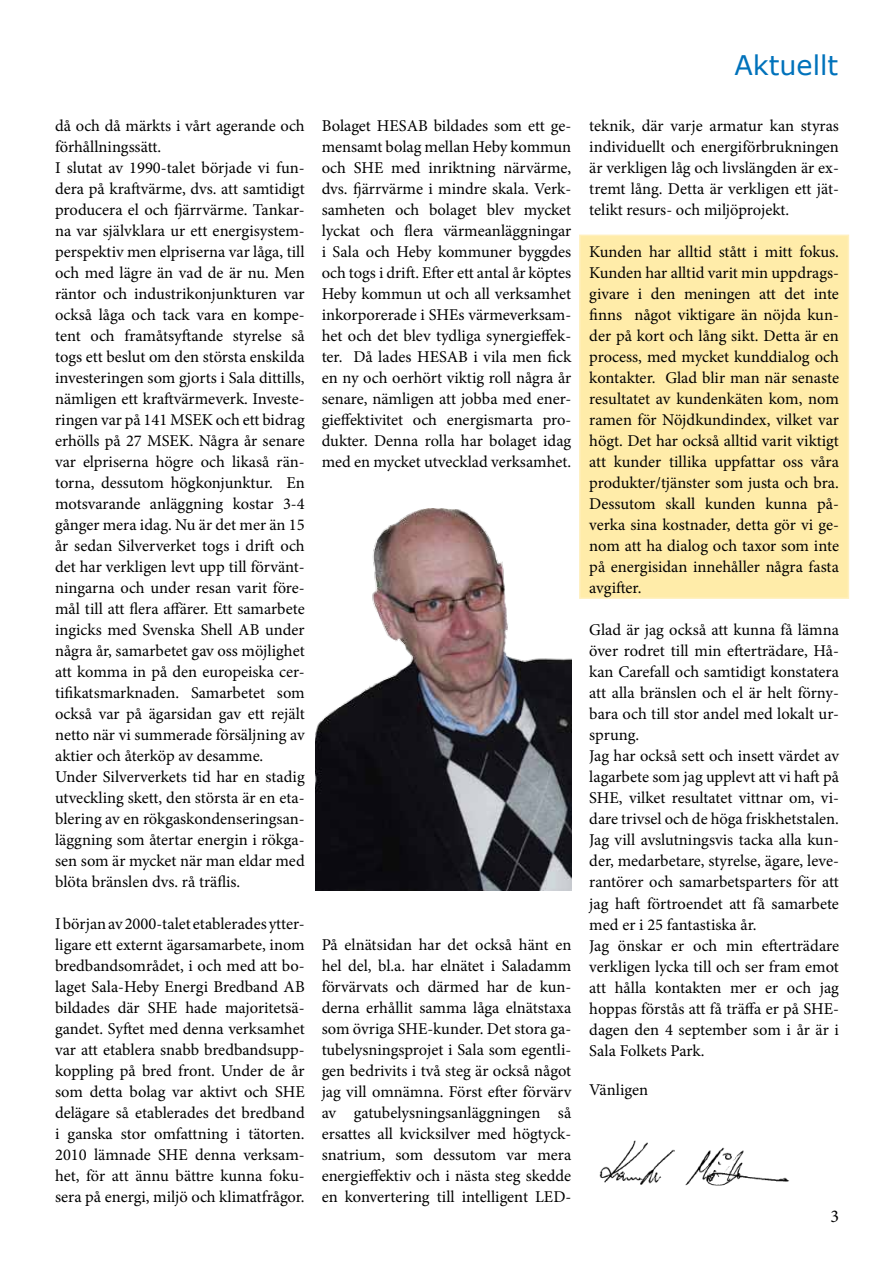
<style>
.page{position:relative;width:893px;height:1263px;background:#fff}
.page>*{position:absolute;margin:0;border:0;box-sizing:border-box;transform-origin:0 0}
.t1{font:27px "Verdana";color:#0072bb}
.t2{font:18px "Minion Pro";color:#000}
.t3{font:16.5px/21px "Minion Pro";color:#000;text-align:justify}
</style>
<div class="page">
<div style="left:579px;top:235px;width:270px;height:364px;background:#ffeca9;border:2px solid #fff0be"></div>
<img style="left:316px;top:509px;width:255px;height:381px">
<img style="left:599px;top:1140px;width:190px;height:46px">
<h1 class="t1" style="left:734px;top:46px;width:105px">Aktuellt</h1>
<p class="t3" style="left:55px;top:115px;width:251px;text-align:left">då och då märkts i vårt agerande och förhållningssätt.<br>I slutat av 1990-talet började vi fun&shy;dera på kraftvärme, dvs. att samtidigt producera el och fjärrvärme. Tankar&shy;na var självklara ur ett energisystem&shy;perspektiv men elpriserna var låga, till och med lägre än vad de är nu. Men räntor och industrikonjunkturen var också låga och tack vara en kompe&shy;tent och framåtsyftande styrelse så togs ett beslut om den största enskilda investeringen som gjorts i Sala dittills, nämligen ett kraftvärmeverk. Investe&shy;ringen var på 141 MSEK och ett bidrag erhölls på 27 MSEK. Några år senare var elpriserna högre och likaså rän&shy;torna, dessutom högkonjunktur. En motsvarande anläggning kostar 3-4 gånger mera idag. Nu är det mer än 15 år sedan Silververket togs i drift och det har verkligen levt upp till förvänt&shy;ningarna och under resan varit före&shy;mål till att flera affärer. Ett samarbete ingicks med Svenska Shell AB under några år, samarbetet gav oss möjlighet att komma in på den europeiska cer&shy;tifikatsmarknaden. Samarbetet som också var på ägarsidan gav ett rejält netto när vi summerade försäljning av aktier och återköp av desamme.<br>Under Silververkets tid har en stadig utveckling skett, den största är en eta&shy;blering av en rökgaskondenseringsan&shy;läggning som återtar energin i rökga&shy;sen som är mycket när man eldar med blöta bränslen dvs. rå träflis.</p>
<p class="t3" style="left:55px;top:913px;width:251px">I början av 2000-talet etablerades ytter&shy;ligare ett externt ägarsamarbete, inom bredbandsområdet, i och med att bo&shy;laget Sala-Heby Energi Bredband AB bildades där SHE hade majoritetsä&shy;gandet. Syftet med denna verksamhet var att etablera snabb bredbandsupp&shy;koppling på bred front. Under de år som detta bolag var aktivt och SHE delägare så etablerades det bredband i ganska stor omfattning i tätorten.<br>2010 lämnade SHE denna verksam&shy;het, för att ännu bättre kunna foku&shy;sera på energi, miljö och klimatfrågor.</p>
<p class="t3" style="left:322px;top:115px;width:251px">Bolaget HESAB bildades som ett ge&shy;mensamt bolag mellan Heby kommun och SHE med inriktning närvärme, dvs. fjärrvärme i mindre skala. Verk&shy;samheten och bolaget blev mycket lyckat och flera värmeanläggningar i Sala och Heby kommuner byggdes och togs i drift. Efter ett antal år köptes Heby kommun ut och all verksamhet inkorporerade i SHEs värmeverksam&shy;het och det blev tydliga synergieffek&shy;ter. Då lades HESAB i vila men fick en ny och oerhört viktig roll några år senare, nämligen att jobba med ener&shy;gieffektivitet och energismarta pro&shy;dukter. Denna rolla har bolaget idag med en mycket utvecklad verksamhet.</p>
<p class="t3" style="left:322px;top:935px;width:251px">På elnätsidan har det också hänt en hel del, bl.a. har elnätet i Saladamm förvärvats och därmed har de kun&shy;derna erhållit samma låga elnätstaxa som övriga SHE-kunder. Det stora ga&shy;tubelysningsprojet i Sala som egentli&shy;gen bedrivits i två steg är också något jag vill omnämna. Först efter förvärv av gatubelysningsanläggningen så ersattes all kvicksilver med högtyck&shy;snatrium, som dessutom var mera energieffektiv och i nästa steg skedde en konvertering till intelligent LED-</p>
<p class="t3" style="left:589px;top:116px;width:251px">teknik, där varje armatur kan styras individuellt och energiförbrukningen är verkligen låg och livslängden är ex&shy;tremt lång. Detta är verkligen ett jät&shy;telikt resurs- och miljöprojekt.</p>
<p class="t3" style="left:589px;top:242px;width:251px">Kunden har alltid stått i mitt fokus.<br>Kunden har alltid varit min uppdrags&shy;givare i den meningen att det inte finns något viktigare än nöjda kun&shy;der på kort och lång sikt. Detta är en process, med mycket kunddialog och kontakter. Glad blir man när senaste resultatet av kundenkäten kom, nom ramen för Nöjdkundindex, vilket var högt. Det har också alltid varit viktigt att kunder tillika uppfattar oss våra produkter/tjänster som justa och bra.<br>Dessutom skall kunden kunna på&shy;verka sina kostnader, detta gör vi ge&shy;nom att ha dialog och taxor som inte på energisidan innehåller några fasta avgifter.</p>
<p class="t3" style="left:589px;top:620px;width:251px;text-align:left">Glad är jag också att kunna få lämna över rodret till min efterträdare, Hå&shy;kan Carefall och samtidigt konstatera att alla bränslen och el är helt förny&shy;bara och till stor andel med lokalt ur&shy;sprung.<br>Jag har också sett och insett värdet av lagarbete som jag upplevt att vi haft på SHE, vilket resultatet vittnar om, vi&shy;dare trivsel och de höga friskhetstalen.<br>Jag vill avslutningsvis tacka alla kun&shy;der, medarbetare, styrelse, ägare, leve&shy;rantörer och samarbetsparters för att jag haft förtroendet att få samarbete med er i 25 fantastiska år.<br>Jag önskar er och min efterträdare verkligen lycka till och ser fram emot att hålla kontakten mer er och jag hoppas förstås att få träffa er på SHE&shy;dagen den 4 september som i år är i Sala Folkets Park.</p>
<p class="t3" style="left:589px;top:1079px;width:60px">Vänligen</p>
<p class="t2" style="left:830px;top:1204px;width:10px">3</p>
</div>
